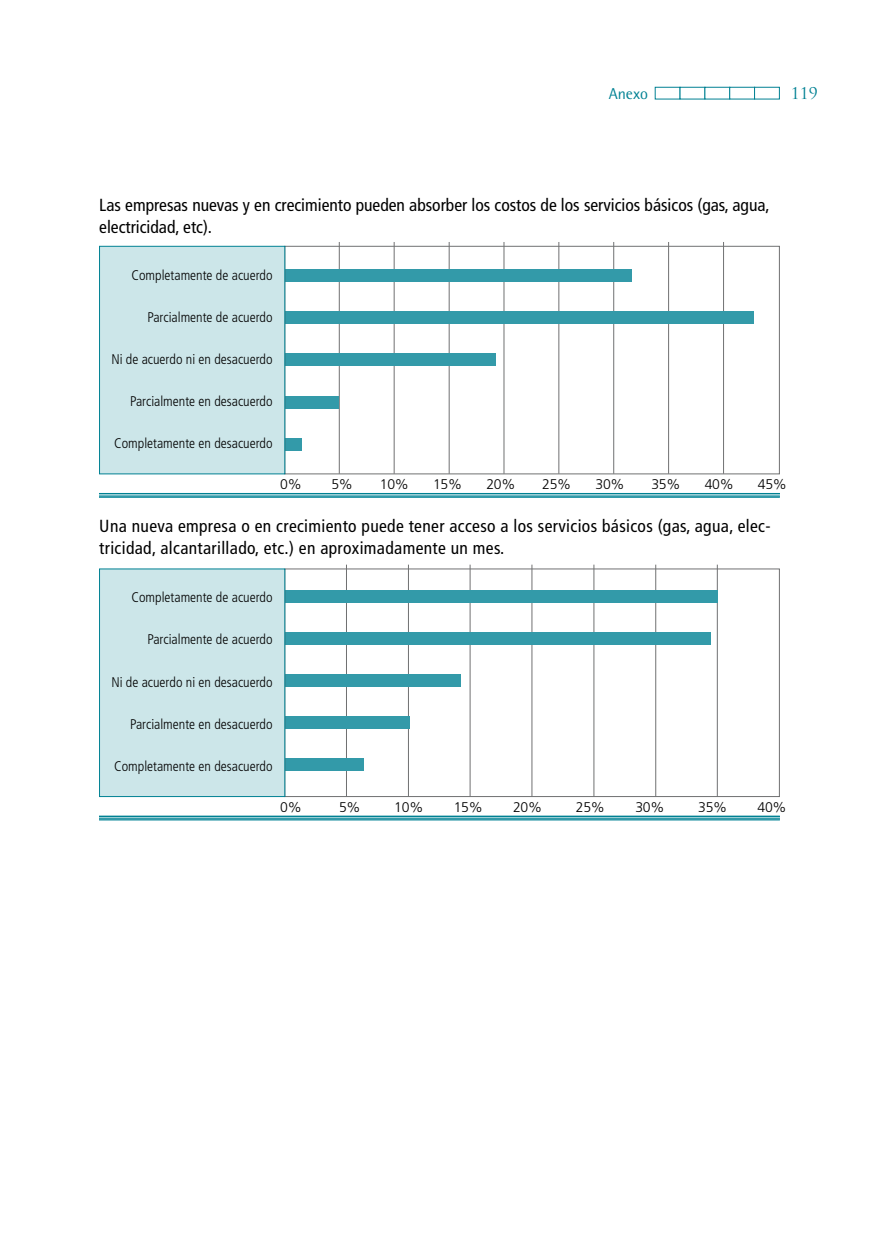
<style>
.page{position:relative;width:869px;height:1241px;background:#fff}
.page>*{position:absolute;margin:0;border:0;box-sizing:border-box;transform-origin:0 0}
.t1{font:condensed 17.5px/21.9px "Frutiger";letter-spacing:.02em;color:#000}
.t2{font:condensed 17.5px/21.9px "Frutiger";color:#000}
.t3{font:15.75px "Rotis Semi Sans";color:#008193}
.t4{font:15.75px "Trajan Pro";color:#008193}
.t5{font:300 condensed 14px "Frutiger";color:#000}
.t6{font:300 14px "Frutiger";letter-spacing:-.02em;color:#000}
</style>
<div class="page">
<hr style="left:723px;top:242px;width:1px;height:231px;background:#707172">
<hr style="left:613px;top:242px;width:1px;height:231px;background:#707172">
<hr style="left:668px;top:242px;width:1px;height:231px;background:#707172">
<hr style="left:558px;top:242px;width:1px;height:231px;background:#707172">
<hr style="left:503px;top:242px;width:1px;height:231px;background:#707172">
<hr style="left:448px;top:242px;width:1px;height:231px;background:#707172">
<hr style="left:393px;top:242px;width:1px;height:231px;background:#707172">
<hr style="left:339px;top:242px;width:1px;height:231px;background:#707172">
<div style="left:285px;top:269px;width:346px;height:13px;background:#339aa9"></div>
<div style="left:285px;top:311px;width:468px;height:13px;background:#339aa9"></div>
<div style="left:285px;top:353px;width:211px;height:13px;background:#339aa9"></div>
<div style="left:285px;top:438px;width:17px;height:12px;background:#339aa9"></div>
<div style="left:285px;top:396px;width:53px;height:12px;background:#339aa9"></div>
<div style="left:99px;top:495px;width:680px;height:2px;border:1px solid #339aa9"></div>
<div style="left:99px;top:493px;width:680px;height:1px;border:1px solid #008193"></div>
<hr style="left:99px;top:494px;width:680px;height:1px;background:#99cdd4">
<div style="left:284px;top:246px;width:495px;height:228px;border:1px solid #707172"></div>
<div style="left:99px;top:246px;width:186px;height:228px;background:#cce6e9;border:1px solid #008193"></div>
<hr style="left:716px;top:564px;width:1px;height:232px;background:#707172">
<hr style="left:655px;top:564px;width:1px;height:232px;background:#707172">
<hr style="left:593px;top:564px;width:1px;height:232px;background:#707172">
<hr style="left:531px;top:564px;width:1px;height:232px;background:#707172">
<hr style="left:469px;top:564px;width:1px;height:232px;background:#707172">
<hr style="left:408px;top:564px;width:1px;height:232px;background:#707172">
<hr style="left:346px;top:564px;width:1px;height:232px;background:#707172">
<div style="left:285px;top:590px;width:431px;height:12px;background:#339aa9"></div>
<div style="left:285px;top:632px;width:425px;height:12px;background:#339aa9"></div>
<div style="left:285px;top:674px;width:175px;height:12px;background:#339aa9"></div>
<div style="left:285px;top:758px;width:78px;height:12px;background:#339aa9"></div>
<div style="left:285px;top:716px;width:124px;height:12px;background:#339aa9"></div>
<div style="left:99px;top:818px;width:680px;height:2px;border:1px solid #339aa9"></div>
<hr style="left:99px;top:816px;width:680px;height:1px;background:#008193">
<hr style="left:99px;top:817px;width:680px;height:1px;background:#99cdd4">
<div style="left:99px;top:568px;width:186px;height:228px;background:#cce6e9"></div>
<p class="t3" style="left:608px;top:84px;width:41px">Anexo</p>
<p class="t4" style="left:790px;top:83px;width:28px">119</p>
<p class="t2" style="left:99px;top:194px;width:671px">Las empresas nuevas y en crecimiento pueden absorber los costos de los servicios básicos (gas, agua, electricidad, etc).</p>
<p class="t5" style="left:131px;top:267px;width:142px">Completamente de acuerdo</p>
<p class="t5" style="left:147px;top:309px;width:126px">Parcialmente de acuerdo</p>
<p class="t5" style="left:111px;top:351px;width:162px">Ni de acuerdo ni en desacuerdo</p>
<p class="t5" style="left:130px;top:393px;width:144px">Parcialmente en desacuerdo</p>
<p class="t5" style="left:114px;top:435px;width:160px">Completamente en desacuerdo</p>
<p class="t6" style="left:280px;top:476px;width:23px">0%</p>
<p class="t6" style="left:331px;top:476px;width:23px">5%</p>
<p class="t6" style="left:380px;top:476px;width:31px">10%</p>
<p class="t6" style="left:433px;top:476px;width:31px">15%</p>
<p class="t6" style="left:486px;top:476px;width:31px">20%</p>
<p class="t6" style="left:542px;top:476px;width:31px">25%</p>
<p class="t6" style="left:595px;top:476px;width:31px">30%</p>
<p class="t6" style="left:651px;top:476px;width:31px">35%</p>
<p class="t6" style="left:704px;top:476px;width:31px">40%</p>
<p class="t6" style="left:757px;top:476px;width:31px">45%</p>
<p class="t1" style="left:99px;top:515px;width:672px">Una nueva empresa o en crecimiento puede tener acceso a los servicios básicos (gas, agua, elec&shy;tricidad, alcantarillado, etc.) en aproximadamente un mes.</p>
<p class="t5" style="left:131px;top:589px;width:142px">Completamente de acuerdo</p>
<p class="t5" style="left:147px;top:631px;width:126px">Parcialmente de acuerdo</p>
<p class="t5" style="left:111px;top:673px;width:162px">Ni de acuerdo ni en desacuerdo</p>
<p class="t5" style="left:130px;top:715px;width:144px">Parcialmente en desacuerdo</p>
<p class="t5" style="left:114px;top:757px;width:160px">Completamente en desacuerdo</p>
<p class="t6" style="left:280px;top:799px;width:23px">0%</p>
<p class="t6" style="left:339px;top:799px;width:23px">5%</p>
<p class="t6" style="left:394px;top:799px;width:31px">10%</p>
<p class="t6" style="left:453px;top:799px;width:31px">15%</p>
<p class="t6" style="left:513px;top:799px;width:31px">20%</p>
<p class="t6" style="left:575px;top:799px;width:31px">25%</p>
<p class="t6" style="left:635px;top:799px;width:31px">30%</p>
<p class="t6" style="left:697px;top:799px;width:31px">35%</p>
<p class="t6" style="left:757px;top:799px;width:31px">40%</p>
</div>
